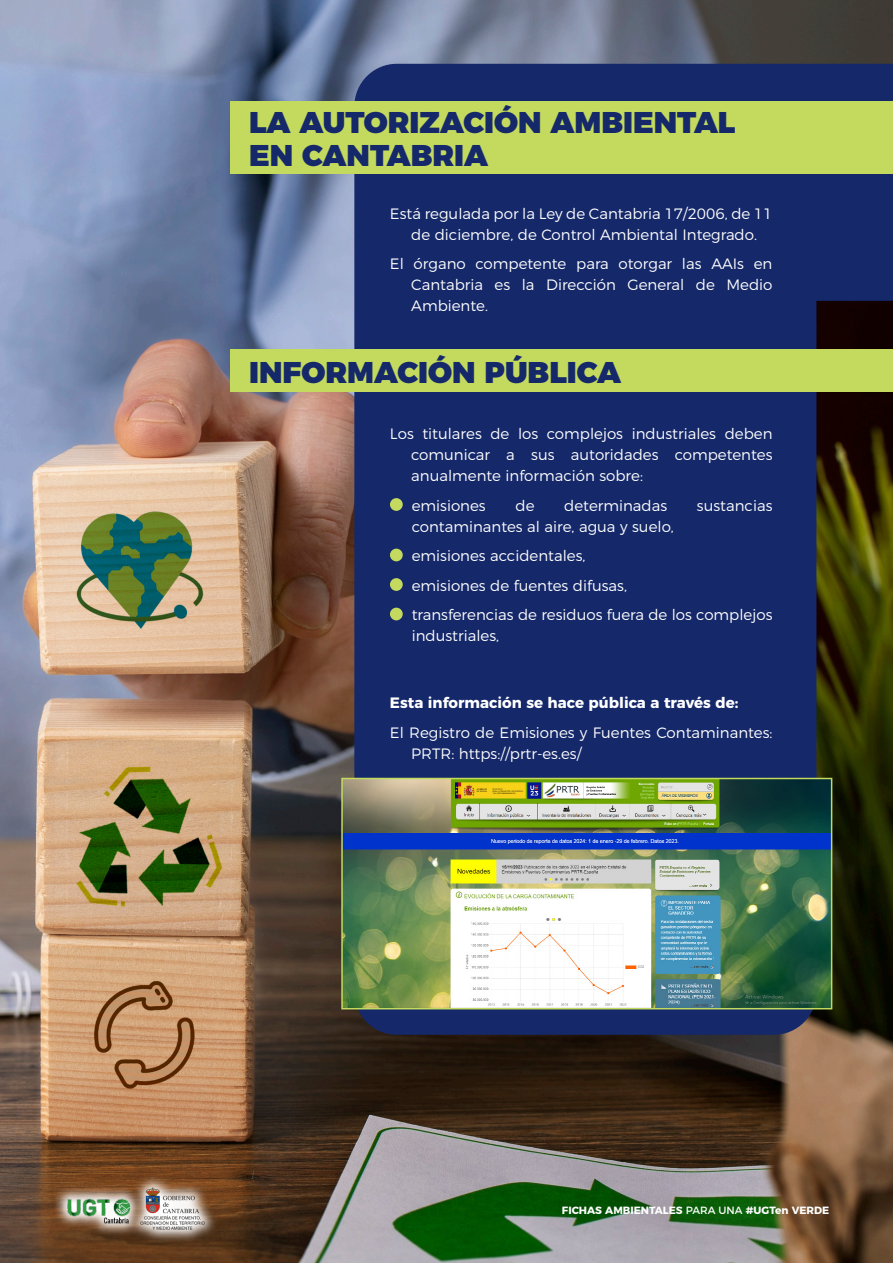
<style>
.page{position:relative;width:893px;height:1263px;background:#fff}
.page>*{position:absolute;margin:0;border:0;box-sizing:border-box;transform-origin:0 0}
.t1{font:900 30px/33px "Montserrat";color:#15286a}
.t2{font:300 15px/21px "Montserrat";color:#fff;text-align:justify}
.t3{font:700 15px "Montserrat";color:#fff}
.t4{font:700 10.5px "Montserrat";color:#fff}
.s1{font-weight:400}
</style>
<div class="page">
<img style="left:0;top:0;width:893px;height:1263px">
<svg style="left:354px;top:64px;width:539px;height:971px;background:#18285b"></svg>
<div style="left:231px;top:101px;width:662px;height:73px;background:#c3da5f"></div>
<div style="left:231px;top:349px;width:662px;height:42px;background:#c3da5f"></div>
<div style="left:390px;top:498px;width:13px;height:13px;background:#c3da5f;border-radius:50%"></div>
<div style="left:390px;top:549px;width:13px;height:12px;background:#c3da5f;border-radius:50%"></div>
<div style="left:390px;top:578px;width:13px;height:13px;background:#c3da5f;border-radius:50%"></div>
<div style="left:390px;top:608px;width:13px;height:12px;background:#c3da5f;border-radius:50%"></div>
<svg style="left:128px;top:1174px;width:90px;height:70px;background:#744e30"></svg>
<img style="left:144px;top:1187px;width:61px;height:44px">
<svg style="left:53px;top:1185px;width:91px;height:52px;background:#846044"></svg>
<img style="left:66px;top:1192px;width:64px;height:34px">
<img style="left:344px;top:781px;width:485px;height:225px">
<div style="left:341px;top:778px;width:491px;height:231px;border:2px solid #c3da5f"></div>
<h1 class="t1" style="left:249px;top:104px;width:488px">LA AUTORIZACIÓN AMBIENTAL<br>EN CANTABRIA</h1>
<p class="t2" style="left:390px;top:202px;width:384px;text-align:center">Está regulada por la Ley de Cantabria 17/2006, de 11 de diciembre, de Control Ambiental Integrado.</p>
<p class="t2" style="left:411px;top:252px;width:363px;text-indent:-21px">El órgano competente para otorgar las AAIs en Cantabria es la Dirección General de Medio Ambiente.</p>
<h1 class="t1" style="left:249px;top:353px;width:374px">INFORMACIÓN PÚBLICA</h1>
<p class="t2" style="left:411px;top:422px;width:363px;text-indent:-21px">Los titulares de los complejos industriales deben comunicar a sus autoridades competentes anualmente información sobre:</p>
<p class="t2" style="left:412px;top:494px;width:76px">emisiones</p>
<p class="t2" style="left:515px;top:494px;width:21px">de</p>
<p class="t2" style="left:564px;top:494px;width:104px">determinadas</p>
<p class="t2" style="left:697px;top:494px;width:77px">sustancias</p>
<p class="t2" style="left:412px;top:510px;width:362px;line-height:29.5px;text-align:left">contaminantes al aire, agua y suelo,<br>emisiones accidentales,<br>emisiones de fuentes difusas,<br>transferencias de residuos fuera de los complejos</p>
<p class="t2" style="left:412px;top:624px;width:89px">industriales,</p>
<p class="t3" style="left:390px;top:690px;width:350px">Esta información se hace pública a través de:</p>
<p class="t2" style="left:411px;top:720px;width:363px;text-indent:-21px">El Registro de Emisiones y Fuentes Contaminantes:<br>PRTR: https://prtr-es.es/</p>
<p class="t4" style="left:562px;top:1202px;width:269px">FICHAS AMBIENTALES <span class="s1">PARA UNA</span> #UGTen VERDE</p>
</div>
